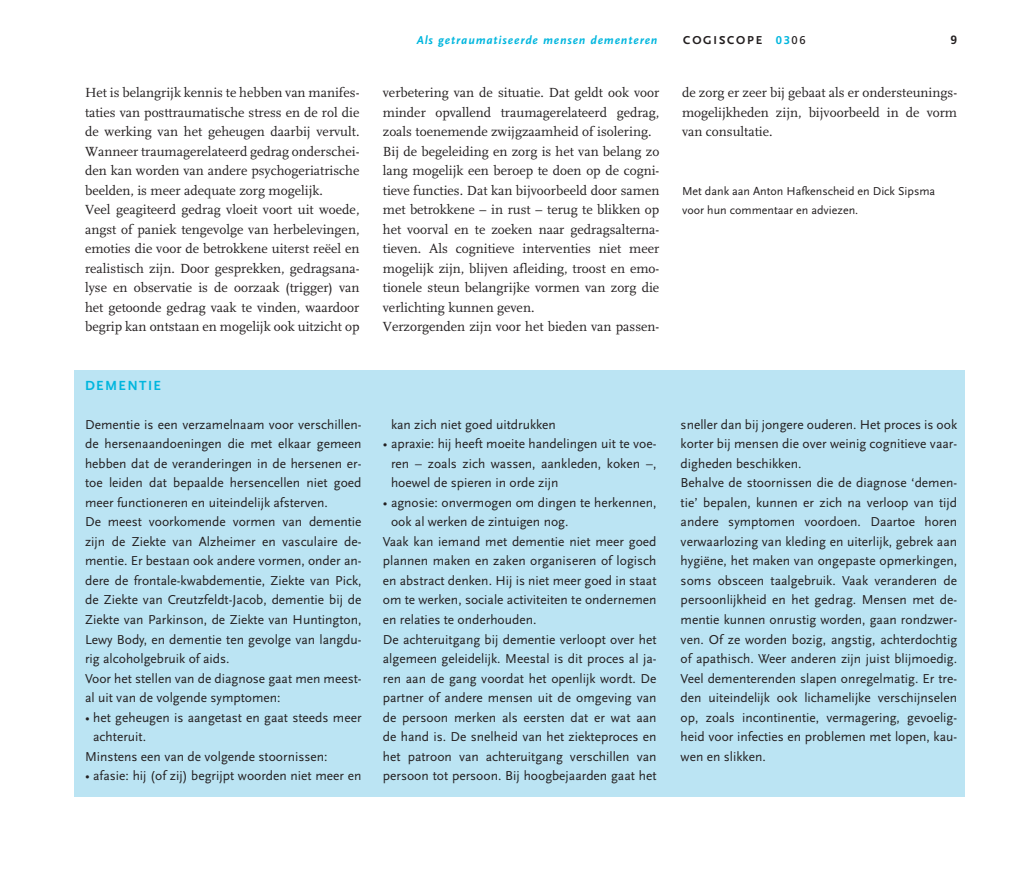
<style>
.page{position:relative;width:1021px;height:872px;background:#fff}
.page>*{position:absolute;margin:0;border:0;box-sizing:border-box;transform-origin:0 0}
.t1{font:13.8px/19.5px "FF Scala";color:#231f20}
.t2{font:700 13.8px "Scala Sans";letter-spacing:.1em;color:#00b6de}
.t3{font:13.5px/19.5px "Scala Sans";color:#231f20}
.t4{font:12px/19.5px "Scala Sans";color:#231f20}
.t5{font:italic 700 12px "Scala Sans";letter-spacing:.075em;color:#00b6de}
.t6{font:700 12px "Scala Sans";letter-spacing:.15em;color:#231f20}
.s1{font-family:"Frutiger LT Std";font-size:11.25px;color:#00b6de}
.s2{font-family:"Frutiger LT Std";font-weight:400;font-size:11.25px}
</style>
<div class="page">
<div style="left:74px;top:370px;width:890px;height:427px;background:#bbe4f3"></div>
<p class="t1" style="left:85px;top:83px;width:276px">Het is belangrijk kennis te hebben van manifes&shy;taties van posttraumatische stress en de rol die de werking van het geheugen daarbij vervult.<br>Wanneer traumagerelateerd gedrag onderschei&shy;den kan worden van andere psychogeriatrische beelden, is meer adequate zorg mogelijk.<br>Veel geagiteerd gedrag vloeit voort uit woede, angst of paniek tengevolge van herbelevingen, emoties die voor de betrokkene uiterst reëel en realistisch zijn. Door gesprekken, gedragsana&shy;lyse en observatie is de oorzaak (trigger) van het getoonde gedrag vaak te vinden, waardoor begrip kan ontstaan en mogelijk ook uitzicht op</p>
<p class="t2" style="left:85px;top:378px;width:77px">DEMENTIE</p>
<p class="t3" style="left:85px;top:415px;width:278px">Dementie is een verzamelnaam voor verschillen&shy;de hersenaandoeningen die met elkaar gemeen hebben dat de veranderingen in de hersenen er&shy;toe leiden dat bepaalde hersencellen niet goed meer functioneren en uiteindelijk afsterven.<br>De meest voorkomende vormen van dementie zijn de Ziekte van Alzheimer en vasculaire de&shy;mentie. Er bestaan ook andere vormen, onder an&shy;dere de frontale-kwabdementie, Ziekte van Pick, de Ziekte van Creutzfeldt-Jacob, dementie bij de Ziekte van Parkinson, de Ziekte van Huntington, Lewy Body, en dementie ten gevolge van langdu&shy;rig alcoholgebruik of aids.<br>Voor het stellen van de diagnose gaat men meest&shy;al uit van de volgende symptomen:</p>
<p class="t3" style="left:85px;top:707px;width:278px">• het geheugen is aangetast en gaat steeds meer</p>
<p class="t3" style="left:93px;top:727px;width:54px">achteruit.</p>
<p class="t3" style="left:85px;top:746px;width:244px">Minstens een van de volgende stoornissen:</p>
<p class="t3" style="left:85px;top:766px;width:278px">• afasie: hij (of zij) begrijpt woorden niet meer en</p>
<p class="t5" style="left:417px;top:33px;width:242px">Als getraumatiseerde mensen dementeren</p>
<p class="t6" style="left:683px;top:33px;width:124px">COG ISCOPE <span class="s1">03</span><span class="s2">06</span></p>
<p class="t1" style="left:383px;top:83px;width:278px">verbetering van de situatie. Dat geldt ook voor minder opvallend traumagerelateerd gedrag, zoals toenemende zwijgzaamheid of isolering.<br>Bij de begeleiding en zorg is het van belang zo lang mogelijk een beroep te doen op de cogni&shy;tieve functies. Dat kan bijvoorbeeld door samen met betrokkene – in rust – terug te blikken op het voorval en te zoeken naar gedragsalterna&shy;tieven. Als cognitieve interventies niet meer mogelijk zijn, blijven afleiding, troost en emo&shy;tionele steun belangrijke vormen van zorg die verlichting kunnen geven.<br>Verzorgenden zijn voor het bieden van passen-</p>
<p class="t1" style="left:682px;top:83px;width:276px;text-align:justify">de zorg er zeer bij gebaat als er ondersteunings&shy;mogelijkheden zijn, bijvoorbeeld in de vorm van consultatie.</p>
<p class="t4" style="left:682px;top:181px;width:255px">Met dank aan Anton Hafkenscheid en Dick Sipsma voor hun commentaar en adviezen.</p>
<p class="t3" style="left:391px;top:415px;width:166px">kan zich niet goed uitdrukken</p>
<p class="t3" style="left:391px;top:434px;width:267px;text-align:justify;text-indent:-8px">• apraxie: hij heeft moeite handelingen uit te voe&shy;ren – zoals zich wassen, aankleden, koken –, hoewel de spieren in orde zijn</p>
<p class="t3" style="left:383px;top:493px;width:275px">• agnosie: onvermogen om dingen te herkennen,</p>
<p class="t3" style="left:391px;top:512px;width:179px">ook al werken de zintuigen nog.</p>
<p class="t3" style="left:383px;top:532px;width:275px">Vaak kan iemand met dementie niet meer goed</p>
<p class="t3" style="left:383px;top:551px;width:275px">plannen maken en zaken organiseren of logisch</p>
<p class="t3" style="left:383px;top:571px;width:275px">en abstract denken. Hij is niet meer goed in staat</p>
<p class="t3" style="left:383px;top:590px;width:275px">om te werken, sociale activiteiten te ondernemen</p>
<p class="t3" style="left:383px;top:610px;width:155px">en relaties te onderhouden.</p>
<p class="t3" style="left:383px;top:629px;width:275px">De achteruitgang bij dementie verloopt over het</p>
<p class="t3" style="left:383px;top:649px;width:275px">algemeen geleidelijk. Meestal is dit proces al ja-</p>
<p class="t3" style="left:383px;top:668px;width:275px">ren aan de gang voordat het openlijk wordt. De</p>
<p class="t3" style="left:383px;top:688px;width:275px">partner of andere mensen uit de omgeving van</p>
<p class="t3" style="left:383px;top:707px;width:275px">de persoon merken als eersten dat er wat aan</p>
<p class="t3" style="left:383px;top:727px;width:275px">de hand is. De snelheid van het ziekteproces en</p>
<p class="t3" style="left:383px;top:746px;width:275px">het patroon van achteruitgang verschillen van</p>
<p class="t3" style="left:383px;top:766px;width:275px">persoon tot persoon. Bij hoogbejaarden gaat het</p>
<p class="t3" style="left:680px;top:415px;width:278px">sneller dan bij jongere ouderen. Het proces is ook korter bij mensen die over weinig cognitieve vaar&shy;digheden beschikken.<br>Behalve de stoornissen die de diagnose ‘demen&shy;tie’ bepalen, kunnen er zich na verloop van tijd andere symptomen voordoen. Daartoe horen verwaarlozing van kleding en uiterlijk, gebrek aan hygiëne, het maken van ongepaste opmerkingen, soms obsceen taalgebruik. Vaak veranderen de persoonlijkheid en het gedrag. Mensen met de&shy;mentie kunnen onrustig worden, gaan rondzwer&shy;ven. Of ze worden bozig, angstig, achterdochtig of apathisch. Weer anderen zijn juist blijmoedig.<br>Veel dementerenden slapen onregelmatig. Er tre&shy;den uiteindelijk ook lichamelijke verschijnselen op, zoals incontinentie, vermagering, gevoelig&shy;heid voor infecties en problemen met lopen, kau&shy;wen en slikken.</p>
</div>
